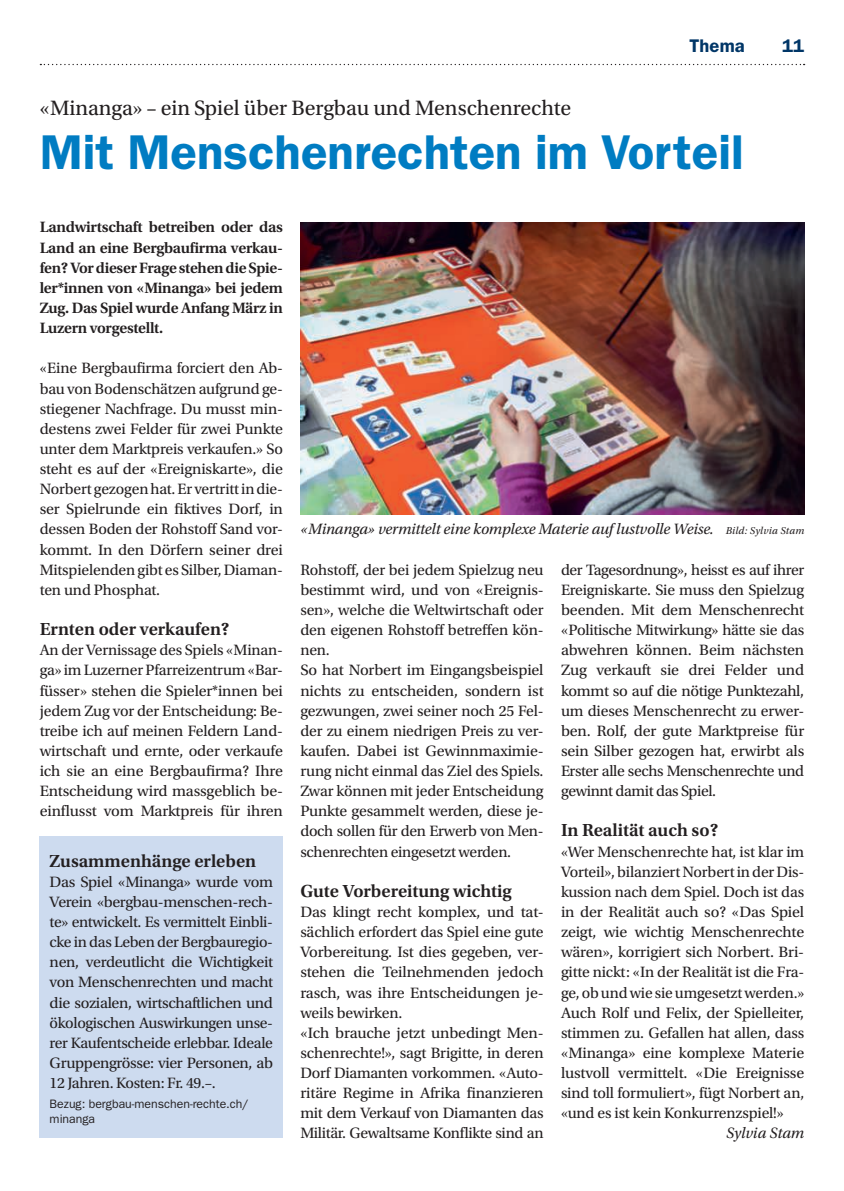
<style>
.page{position:relative;width:844px;height:1191px;background:#fff}
.page>*{position:absolute;margin:0;border:0;box-sizing:border-box;transform-origin:0 0}
.t1{font:600 49px "ITC Franklin Gothic Std";color:#007cc2}
.t2{font:21.88px "Utopia Std";color:#231f20}
.t3{font:600 18.38px "Utopia Std";color:#231f20}
.t4{font:600 18.38px "ITC Franklin Gothic Std";letter-spacing:.005em;color:#003667}
.t5{font:15.75px/20.1px "Utopia Std";letter-spacing:-.01em;color:#231f20;text-align:justify}
.t6{font:600 15.75px/20.1px "Utopia Std";letter-spacing:-.02em;color:#231f20;text-align:justify}
.t7{font:italic 15.75px "Utopia Std";letter-spacing:-.01em;color:#231f20}
.t8{font:12.25px/14.9px "ITC Franklin Gothic Std";color:#231f20}
.s1{font-size:10.5px}
</style>
<div class="page">
<svg style="left:40px;top:64px;width:764px;height:1px"></svg>
<img style="left:300px;top:222px;width:504px;height:292px">
<div style="left:40px;top:836px;width:243px;height:302px;background:#cddbef"></div>
<p class="t4" style="left:689px;top:35px;width:57px">Thema</p>
<p class="t4" style="left:781px;top:35px;width:24px">11</p>
<h2 class="t2" style="left:40px;top:96px;width:533px">«Minanga» – ein Spiel über Bergbau und Menschenrechte</h2>
<h1 class="t1" style="left:40px;top:123px;width:705px">Mit Menschenrechten im Vorteil</h1>
<p class="t6" style="left:40px;top:217px;width:245px">Landwirtschaft betreiben oder das Land an eine Bergbaufirma verkau&shy;fen? Vor dieser Frage stehen die Spie&shy;ler*innen von «Minanga» bei jedem Zug. Das Spiel wurde Anfang März in Luzern vorgestellt.</p>
<p class="t5" style="left:40px;top:358px;width:245px">«Eine Bergbaufirma forciert den Ab&shy;bau von Bodenschätzen aufgrund ge&shy;stiegener Nachfrage. Du musst min&shy;destens zwei Felder für zwei Punkte unter dem Marktpreis verkaufen.» So steht es auf der «Ereigniskarte», die Norbert gezogen hat. Er vertritt in die&shy;ser Spielrunde ein fiktives Dorf, in dessen Boden der Rohstoff Sand vor&shy;kommt. In den Dörfern seiner drei Mitspielenden gibt es Silber, Diaman&shy;ten und Phosphat.</p>
<p class="t3" style="left:40px;top:619px;width:191px">Ernten oder verkaufen?</p>
<p class="t5" style="left:40px;top:640px;width:245px">An der Vernissage des Spiels «Minan&shy;ga» im Luzerner Pfarreizentrum «Bar&shy;füsser» stehen die Spieler*innen bei jedem Zug vor der Entscheidung: Be&shy;treibe ich auf meinen Feldern Land&shy;wirtschaft und ernte, oder verkaufe ich sie an eine Bergbaufirma? Ihre Entscheidung wird massgeblich be&shy;einflusst vom Marktpreis für ihren</p>
<p class="t3" style="left:50px;top:850px;width:208px">Zusammenhänge erleben</p>
<p class="t5" style="left:50px;top:872px;width:225px">Das Spiel «Minanga» wurde vom Verein «bergbau-menschen-rech&shy;te» entwickelt. Es vermittelt Einbli&shy;cke in das Leben der Bergbauregio&shy;nen, verdeutlicht die Wichtigkeit von Menschenrechten und macht die sozialen, wirtschaftlichen und ökologischen Auswirkungen unse&shy;rer Kaufentscheide erlebbar. Ideale Gruppengrösse: vier Personen, ab 12 Jahren. Kosten: Fr. 49.–.</p>
<p class="t8" style="left:50px;top:1096px;width:201px">Bezug: bergbau-menschen-rechte.ch/ minanga</p>
<p class="t7" style="left:300px;top:521px;width:505px">«Minanga» vermittelt eine komplexe Materie auf lustvolle Weise. <span class="s1">Bild: Sylvia Stam</span></p>
<p class="t5" style="left:300px;top:560px;width:245px;text-align:left">Rohstoff, der bei jedem Spielzug neu bestimmt wird, und von «Ereignis&shy;sen», welche die Weltwirtschaft oder den eigenen Rohstoff betreffen kön&shy;nen.<br>So hat Norbert im Eingangsbeispiel nichts zu entscheiden, sondern ist gezwungen, zwei seiner noch 25 Fel&shy;der zu einem niedrigen Preis zu ver&shy;kaufen. Dabei ist Gewinnmaximie&shy;rung nicht einmal das Ziel des Spiels.<br>Zwar können mit jeder Entscheidung Punkte gesammelt werden, diese je&shy;doch sollen für den Erwerb von Men&shy;schenrechten eingesetzt werden.</p>
<p class="t3" style="left:300px;top:880px;width:213px">Gute Vorbereitung wichtig</p>
<p class="t5" style="left:300px;top:902px;width:245px;text-align:left">Das klingt recht komplex, und tat&shy;sächlich erfordert das Spiel eine gute Vorbereitung. Ist dies gegeben, ver&shy;stehen die Teilnehmenden jedoch rasch, was ihre Entscheidungen je&shy;weils bewirken.<br>«Ich brauche jetzt unbedingt Men&shy;schenrechte!», sagt Brigitte, in deren Dorf Diamanten vorkommen. «Auto&shy;ritäre Regime in Afrika finanzieren mit dem Verkauf von Diamanten das Militär. Gewaltsame Konflikte sind an</p>
<p class="t5" style="left:561px;top:560px;width:245px">der Tagesordnung», heisst es auf ihrer Ereigniskarte. Sie muss den Spielzug beenden. Mit dem Menschenrecht «Politische Mitwirkung» hätte sie das abwehren können. Beim nächsten Zug verkauft sie drei Felder und kommt so auf die nötige Punktezahl, um dieses Menschenrecht zu erwer&shy;ben. Rolf, der gute Marktpreise für sein Silber gezogen hat, erwirbt als Erster alle sechs Menschenrechte und gewinnt damit das Spiel.</p>
<p class="t3" style="left:561px;top:820px;width:159px">In Realität auch so?</p>
<p class="t5" style="left:561px;top:841px;width:245px">«Wer Menschenrechte hat, ist klar im Vorteil», bilanziert Norbert in der Dis&shy;kussion nach dem Spiel. Doch ist das in der Realität auch so? «Das Spiel zeigt, wie wichtig Menschenrechte wären», korrigiert sich Norbert. Bri&shy;gitte nickt: «In der Realität ist die Fra&shy;ge, ob und wie sie umgesetzt werden.» Auch Rolf und Felix, der Spielleiter, stimmen zu. Gefallen hat allen, dass «Minanga» eine komplexe Materie lustvoll vermittelt. «Die Ereignisse sind toll formuliert», fügt Norbert an, «und es ist kein Konkurrenzspiel!»</p>
<p class="t7" style="left:726px;top:1124px;width:80px">Sylvia Stam</p>
</div>
